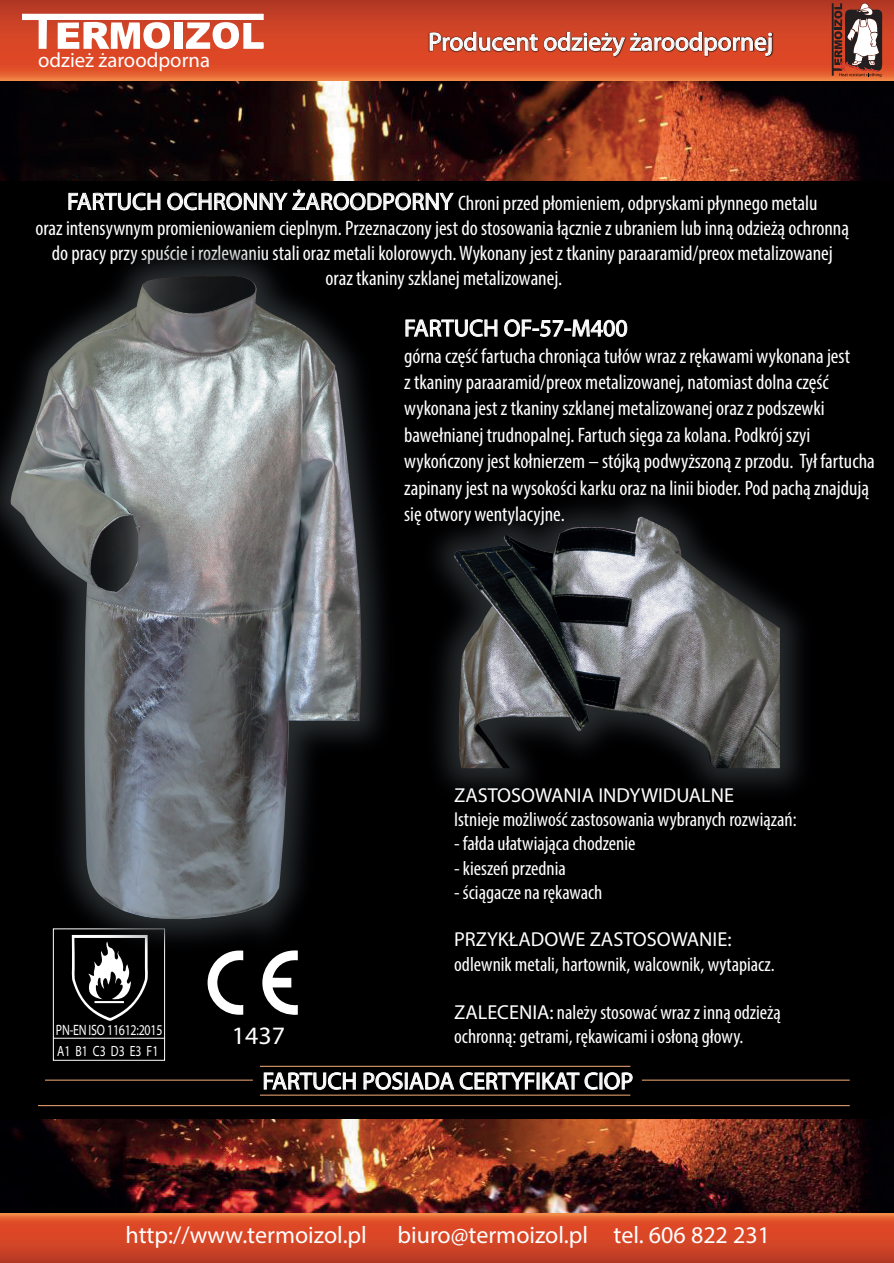
<style>
.page{position:relative;width:894px;height:1263px;background:#fff}
.page>*{position:absolute;margin:0;border:0;box-sizing:border-box;transform-origin:0 0}
.t1{font:25.35px "Myriad Pro";color:#fff}
.t2{font:25.05px "Myriad Pro";color:#fff}
.t3{font:24px "Myriad Pro";color:#fff}
.t4{font:condensed 21px/26.4px "Myriad Pro";color:#fff;text-align:center}
.t5{font:20.7px "Myriad Pro";color:#fff}
.t6{font:condensed 20.25px/24.3px "Myriad Pro";color:#fff}
.t7{font:20.25px "Myriad Pro";color:#fff}
.t8{font:15px "Myriad Pro";letter-spacing:-.02em;color:#fff;scale:.79 1}
.t9{font:14.85px "Myriad Pro";color:#fff;scale:.79 1}
.s1{font-stretch:normal;font-size:24px}
.s2{font-stretch:normal}
</style>
<div class="page">
<div style="left:0;top:0;width:893px;height:1263px;background:#000001"></div>
<img style="left:0;top:80px;width:893px;height:100px">
<svg style="left:0;top:0;width:893px;height:80px"></svg>
<img style="left:0;top:1119px;width:893px;height:95px">
<svg style="left:68px;top:192px;width:93px;height:17px"></svg>
<svg style="left:167px;top:189px;width:287px;height:21px"></svg>
<svg style="left:22px;top:14px;width:242px;height:38px"></svg>
<svg style="left:0;top:1214px;width:893px;height:49px"></svg>
<svg style="left:210px;top:995px;width:33px;height:20px"></svg>
<svg style="left:264px;top:995px;width:34px;height:20px"></svg>
<div style="left:53px;top:928px;width:112px;height:133px;border:1px solid #fff"></div>
<hr style="left:53px;top:1038px;width:111px;height:1px;background:#fff">
<svg style="left:78px;top:995px;width:63px;height:26px"></svg>
<img style="left:373px;top:0;width:455px;height:111px">
<svg style="left:430px;top:31px;width:107px;height:22px"></svg>
<svg style="left:544px;top:31px;width:227px;height:26px"></svg>
<svg style="left:831px;top:2px;width:51px;height:75px"></svg>
<svg style="left:263px;top:1072px;width:93px;height:18px"></svg>
<svg style="left:363px;top:1072px;width:172px;height:18px"></svg>
<svg style="left:542px;top:1072px;width:56px;height:18px"></svg>
<svg style="left:604px;top:1072px;width:28px;height:18px"></svg>
<img style="left:437px;top:500px;width:363px;height:288px">
<img style="left:453px;top:517px;width:326px;height:251px">
<img style="left:0;top:209px;width:428px;height:786px">
<img style="left:8px;top:276px;width:353px;height:644px">
<svg style="left:143px;top:276px;width:112px;height:38px"></svg>
<svg style="left:91px;top:515px;width:47px;height:77px"></svg>
<svg style="left:405px;top:316px;width:92px;height:21px"></svg>
<svg style="left:504px;top:319px;width:123px;height:18px"></svg>
<p class="t5" style="left:38px;top:47px;width:173px">odzież żaroodporna</p>
<p class="t1" style="left:428px;top:26px;width:346px">Producent odzieży żaroodpornej</p>
<p class="t4" style="left:35px;top:190px;width:815px;line-height:25.2px"><span class="s1">FARTUCH OCHRONNY ŻAROODPORNY</span> Chroni przed płomieniem, odpryskami płynnego metalu<br>oraz intensywnym promieniowaniem cieplnym. Przeznaczony jest do stosowania łącznie z ubraniem lub inną odzieżą ochronną do pracy przy spuście i rozlewaniu stali oraz metali kolorowych. Wykonany jest z tkaniny paraaramid/preox metalizowanej oraz tkaniny szklanej metalizowanej.</p>
<p class="t3" style="left:404px;top:313px;width:225px">FARTUCH OF-57-M400</p>
<p class="t4" style="left:404px;top:342px;width:472px;text-align:left">górna część fartucha chroniąca tułów wraz z rękawami wykonana jest<br>z tkaniny paraaramid/preox metalizowanej, natomiast dolna część wykonana jest z tkaniny szklanej metalizowanej oraz z podszewki bawełnianej trudnopalnej. Fartuch sięga za kolana. Podkrój szyi wykończony jest kołnierzem – stójką podwyższoną z przodu. Tył fartucha zapinany jest na wysokości karku oraz na linii bioder. Pod pachą znajdują się otwory wentylacyjne.</p>
<p class="t8" style="left:56px;top:1021px;width:136px">PN-EN ISO 11612:2015</p>
<p class="t9" style="left:57px;top:1042px;width:130px">A1 B1 C3 D3 E3 F1</p>
<p class="t2" style="left:232px;top:1020px;width:55px">1437</p>
<p class="t7" style="left:454px;top:782px;width:281px">ZASTOSOWANIA INDYWIDUALNE</p>
<p class="t6" style="left:454px;top:807px;width:344px">Istnieje możliwość zastosowania wybranych rozwiązań:</p>
<p class="t6" style="left:454px;top:831px;width:183px">- fałda ułatwiająca chodzenie</p>
<p class="t6" style="left:454px;top:855px;width:113px">- kieszeń przednia</p>
<p class="t6" style="left:454px;top:880px;width:150px">- ściągacze na rękawach</p>
<p class="t7" style="left:454px;top:927px;width:279px">PRZYKŁADOWE ZASTOSOWANIE:</p>
<p class="t6" style="left:454px;top:951px;width:322px">odlewnik metali, hartownik, walcownik, wytapiacz.</p>
<p class="t6" style="left:454px;top:1000px;width:328px"><span class="s2">ZALECENIA:</span> należy stosować wraz z inną odzieżą ochronną: getrami, rękawicami i osłoną głowy.</p>
<p class="t3" style="left:262px;top:1066px;width:372px">FARTUCH POSIADA CERTYFIKAT CIOP</p>
<p class="t3" style="left:125px;top:1220px;width:243px">http://www.termoizol.pl</p>
<p class="t3" style="left:397px;top:1220px;width:374px">biuro@termoizol.pl tel. 606 822 231</p>
</div>
